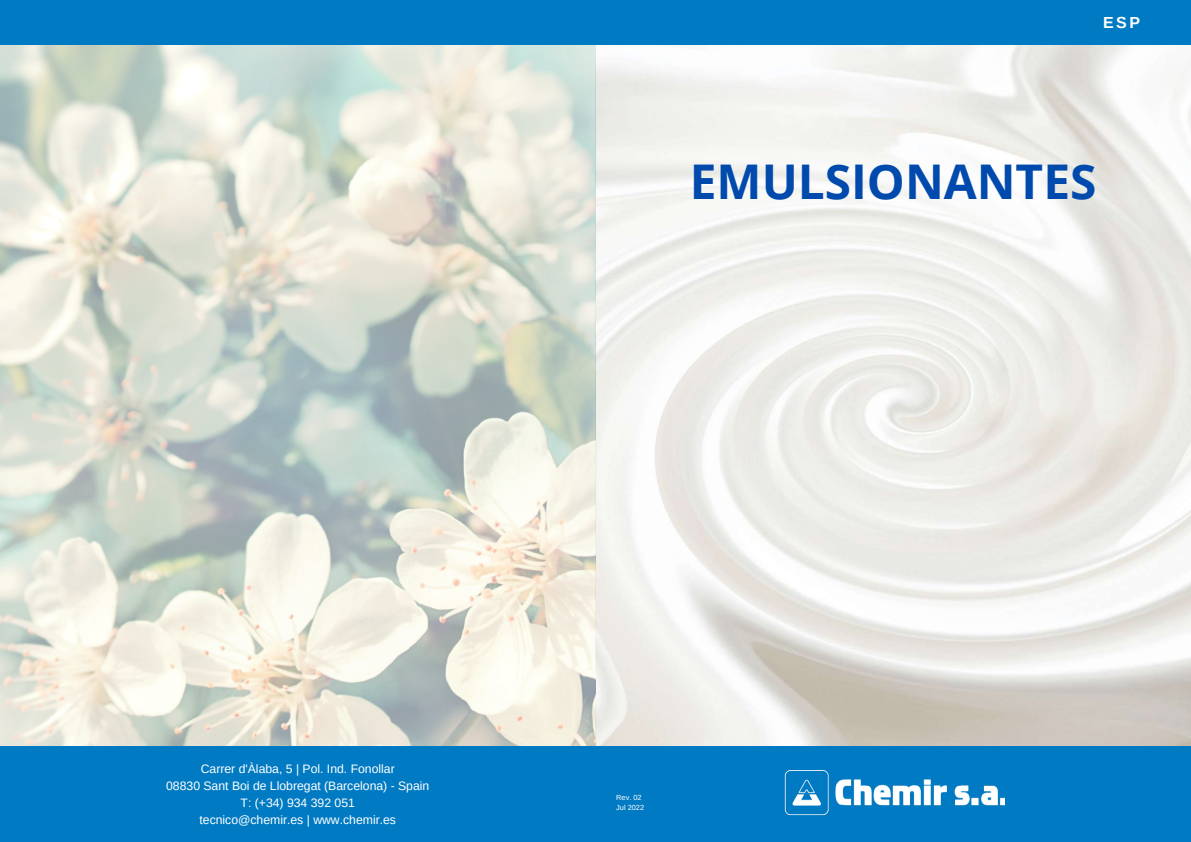
<style>
.page{position:relative;width:1191px;height:842px;background:#fff}
.page>*{position:absolute;margin:0;border:0;box-sizing:border-box;transform-origin:0 0}
.t1{font:700 47.8px "Open Sans";color:#004aad}
.t2{font:700 16px "Arimo";color:#fff}
.t3{font:12.2px/16.9px "Arimo";color:#fff;text-align:center}
.t4{font:7.4px/9.4px "Arimo";color:#fff}
</style>
<div class="page">
<img style="left:0;top:44px;width:595px;height:702px">
<div style="left:1157px;top:0;width:33px;height:44px;background:#007ac2"></div>
<div style="left:0;top:0;width:1157px;height:44px;background:#007ac2"></div>
<div style="left:0;top:746px;width:1190px;height:95px;background:#007ac2"></div>
<img style="left:784px;top:770px;width:220px;height:46px">
<h2 class="t2" style="left:1102px;top:14px;width:38px">ESP</h2>
<h1 class="t1" style="left:689px;top:147px;width:408px">EMULSIONANTES</h1>
<p class="t3" style="left:166px;top:760px;width:264px">Carrer d'Àlaba, 5 | Pol. Ind. Fonollar<br>08830 Sant Boi de Llobregat (Barcelona) - Spain T: (+34) 934 392 051<br>tecnico@chemir.es | www.chemir.es</p>
<p class="t4" style="left:616px;top:793px;width:29px">Rev. 02<br>Jul 2022</p>
</div>
